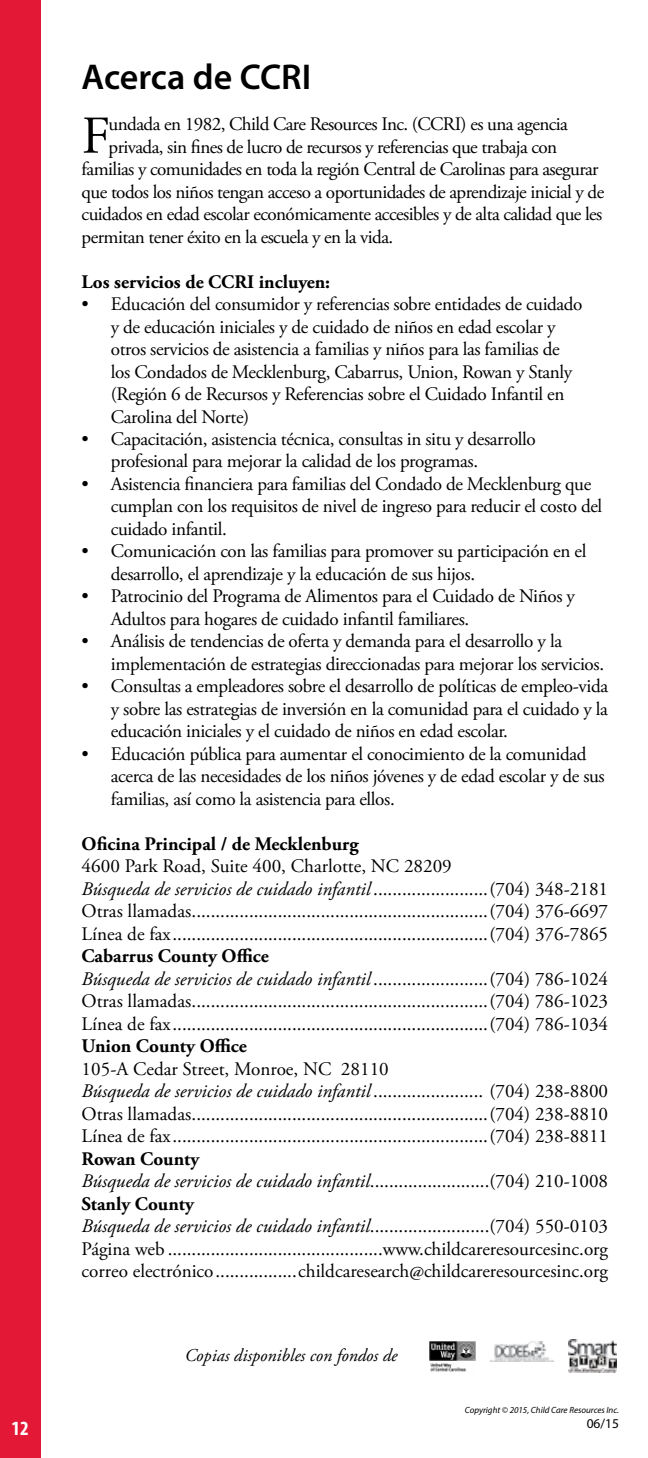
<style>
.page{position:relative;width:648px;height:1458px;background:#fff}
.page>*{position:absolute;margin:0;border:0;box-sizing:border-box;transform-origin:0 0}
.t1{font:53.1px "Adobe Garamond Pro";color:#000}
.t2{font:600 36px "Myriad Pro";color:#000}
.t3{font:700 condensed 20.25px "Myriad Pro";color:#fff}
.t4{font:19.12px/22.5px "Adobe Garamond Pro";letter-spacing:-.02em;color:#000}
.t5{font:19.12px/22.5px "Adobe Garamond Pro";color:#000}
.t6{font:700 19.12px "Adobe Garamond Pro";color:#000}
.t7{font:italic 18px "Adobe Garamond Pro";color:#000}
.t8{font:13.5px "Myriad Pro";color:#000}
.t9{font:italic 9px "Myriad Pro";color:#000}
.s1{font-style:italic}
.s2{font-weight:700}
</style>
<div class="page">
<div style="left:0;top:0;width:40px;height:1458px;background:#e31837"></div>
<img style="left:430px;top:1341px;width:45px;height:31px">
<img style="left:490px;top:1342px;width:64px;height:19px">
<img style="left:569px;top:1340px;width:47px;height:33px">
<p class="t3" style="left:12px;top:1416px;width:19px">12</p>
<h2 class="t2" style="left:82px;top:54px;width:231px">Acerca de CCRI</h2>
<h1 class="t1" style="left:82px;top:104px;width:30px">F</h1>
<p class="t4" style="left:109px;top:114px;width:461px">undada en 1982, Child Care Resources Inc. (CCRI) es una agencia</p>
<p class="t4" style="left:109px;top:136px;width:450px">privada, sin fines de lucro de recursos y referencias que trabaja con</p>
<p class="t4" style="left:82px;top:158px;width:518px">familias y comunidades en toda la región Central de Carolinas para asegurar</p>
<p class="t4" style="left:82px;top:181px;width:524px">que todos los niños tengan acceso a oportunidades de aprendizaje inicial y de</p>
<p class="t4" style="left:82px;top:203px;width:522px">cuidados en edad escolar económicamente accesibles y de alta calidad que les</p>
<p class="t4" style="left:82px;top:226px;width:313px">permitan tener éxito en la escuela y en la vida.</p>
<p class="t6" style="left:82px;top:270px;width:250px">Los servicios de CCRI incluyen:</p>
<p class="t4" style="left:111px;top:293px;width:473px;text-indent:-29px">• Educación del consumidor y referencias sobre entidades de cuidado y de educación iniciales y de cuidado de niños en edad escolar y otros servicios de asistencia a familias y niños para las familias de los Condados de Mecklenburg, Cabarrus, Union, Rowan y Stanly (Región 6 de Recursos y Referencias sobre el Cuidado Infantil en Carolina del Norte)</p>
<p class="t4" style="left:111px;top:428px;width:427px;text-indent:-29px">• Capacitación, asistencia técnica, consultas in situ y desarrollo profesional para mejorar la calidad de los programas.</p>
<p class="t4" style="left:111px;top:473px;width:493px;text-indent:-29px">• Asistencia financiera para familias del Condado de Mecklenburg que cumplan con los requisitos de nivel de ingreso para reducir el costo del cuidado infantil.</p>
<p class="t4" style="left:111px;top:541px;width:477px;text-indent:-29px">• Comunicación con las familias para promover su participación en el desarrollo, el aprendizaje y la educación de sus hijos.</p>
<p class="t4" style="left:111px;top:586px;width:466px;text-indent:-29px">• Patrocinio del Programa de Alimentos para el Cuidado de Niños y<br>Adultos para hogares de cuidado infantil familiares.</p>
<p class="t4" style="left:111px;top:631px;width:495px;text-indent:-29px">• Análisis de tendencias de oferta y demanda para el desarrollo y la implementación de estrategias direccionadas para mejorar los servicios.</p>
<p class="t4" style="left:111px;top:676px;width:499px;text-align:justify;text-indent:-29px">• Consultas a empleadores sobre el desarrollo de políticas de empleo-vida y sobre las estrategias de inversión en la comunidad para el cuidado y la educación iniciales y el cuidado de niños en edad escolar.</p>
<p class="t4" style="left:111px;top:743px;width:495px;text-indent:-29px">• Educación pública para aumentar el conocimiento de la comunidad acerca de las necesidades de los niños jóvenes y de edad escolar y de sus familias, así como la asistencia para ellos.</p>
<p class="t6" style="left:82px;top:833px;width:278px">Oficina Principal / de Mecklenburg</p>
<p class="t5" style="left:82px;top:856px;width:528px">4600 Park Road, Suite 400, Charlotte, NC 28209<br><span class="s1">Búsqueda de servicios de cuidado infantil</span> ........................(704) 348-2181<br>Otras llamadas..............................................................(704) 376-6697<br>Línea de fax..................................................................(704) 376-7865</p>
<p class="t5" style="left:82px;top:946px;width:528px"><span class="s2">Cabarrus County Office<br></span><span class="s1">Búsqueda de servicios de cuidado infantil</span> ........................(704) 786-1024<br>Otras llamadas..............................................................(704) 786-1023<br>Línea de fax..................................................................(704) 786-1034</p>
<p class="t6" style="left:82px;top:1035px;width:167px">Union County Office</p>
<p class="t5" style="left:82px;top:1058px;width:528px">105-A Cedar Street, Monroe, NC 28110<br><span class="s1">Búsqueda de servicios de cuidado infantil</span> ....................... (704) 238-8800<br>Otras llamadas..............................................................(704) 238-8810<br>Línea de fax..................................................................(704) 238-8811</p>
<p class="t5" style="left:82px;top:1148px;width:528px"><span class="s2">Rowan County<br></span><span class="s1">Búsqueda de servicios de cuidado infantil</span>.........................(704) 210-1008<br><span class="s2">Stanly County<br></span><span class="s1">Búsqueda de servicios de cuidado infantil</span>.........................(704) 550-0103<br>Página web .............................................www.childcareresourcesinc.org correo electrónico.................childcaresearch@childcareresourcesinc.org</p>
<p class="t7" style="left:185px;top:1345px;width:214px">Copias disponibles con fondos de</p>
<p class="t9" style="left:465px;top:1405px;width:156px">Copyright © 2015, Child Care Resources Inc.</p>
<p class="t8" style="left:587px;top:1415px;width:34px">06/15</p>
</div>
